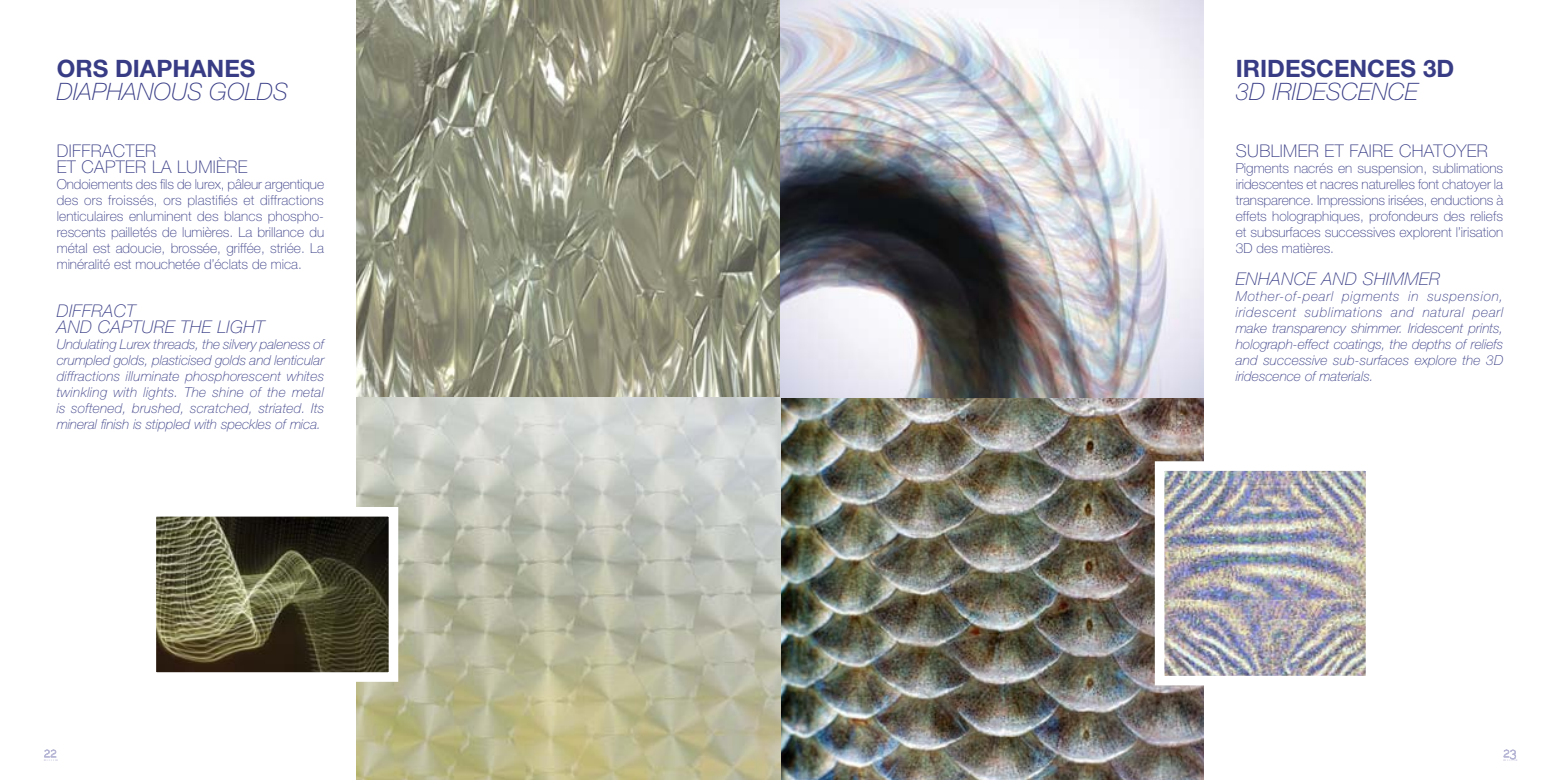
<style>
.page{position:relative;width:1560px;height:780px;background:#fff}
.page>*{position:absolute;margin:0;border:0;box-sizing:border-box;transform-origin:0 0}
.nomtendanceUK{font:italic 100 24px "Helvetica Neue LT";color:#383c85}
.nomTendance{font:700 24px "Helvetica Neue LT";color:#383c85}
.inter16{font:100 17.5px/16px "Helvetica Neue LT";letter-spacing:.02em;color:#383c85}
.inter16_UK{font:italic 100 17.5px/16px "Helvetica Neue LT";letter-spacing:.02em;color:#383c85}
.txt_courantetroit16{font:100 13.75px/16px "Helvetica Neue LT";color:#383c85;text-align:justify}
.txt_courantetroit16U{font:italic 100 13.75px/16px "Helvetica Neue LT";color:#383c85;text-align:justify}
</style>
<div class="page">
<img style="left:356px;top:0;width:847px;height:780px">
<img style="left:1165px;top:472px;width:199px;height:202px">
<div style="left:1154px;top:461px;width:221px;height:224px;border:10px solid #fff"></div>
<img style="left:157px;top:518px;width:230px;height:152px">
<div style="left:146px;top:507px;width:252px;height:174px;border:10px solid #fff"></div>
<svg style="left:1503px;top:749px;width:13px;height:11px"></svg>
<svg style="left:44px;top:749px;width:13px;height:11px"></svg>
<p class="nomTendance" style="left:57px;top:54px;width:200px">ORS DIAPHANES</p>
<p class="nomtendanceUK" style="left:57px;top:78px;width:233px">DIAPHANOUS GOLDS</p>
<p class="inter16" style="left:57px;top:143px;width:192px">DIFFRACTER<br>ET CAPTER LA LUMIÈRE</p>
<p class="txt_courantetroit16" style="left:57px;top:176px;width:269px">Ondoiements des fils de lurex, pâleur argentique des ors froissés, ors plastifiés et diffractions lenticulaires enluminent des blancs phospho&shy;rescents pailletés de lumières. La brillance du métal est adoucie, brossée, griffée, striée. La minéralité est mouchetée d’éclats de mica.</p>
<p class="inter16_UK" style="left:57px;top:303px;width:209px">DIFFRACT<br>AND CAPTURE THE LIGHT</p>
<p class="txt_courantetroit16U" style="left:57px;top:336px;width:269px">Undulating Lurex threads, the silvery paleness of crumpled golds, plasticised golds and lenticular diffractions illuminate phosphorescent whites twinkling with lights. The shine of the metal is softened, brushed, scratched, striated. Its mineral finish is stippled with speckles of mica.</p>
<p class="nomTendance" style="left:1235px;top:54px;width:220px">IRIDESCENCES 3D</p>
<p class="nomtendanceUK" style="left:1235px;top:78px;width:184px">3D IRIDESCENCE</p>
<p class="inter16" style="left:1235px;top:143px;width:254px">SUBLIMER ET FAIRE CHATOYER</p>
<p class="txt_courantetroit16" style="left:1235px;top:160px;width:269px">Pigments nacrés en suspension, sublimations iridescentes et nacres naturelles font chatoyer la transparence. Impressions irisées, enductions à effets holographiques, profondeurs des reliefs et subsurfaces successives explorent l’irisation 3D des matières.</p>
<p class="inter16_UK" style="left:1235px;top:271px;width:206px">ENHANCE AND SHIMMER</p>
<p class="txt_courantetroit16U" style="left:1235px;top:288px;width:269px">Mother-of-pearl pigments in suspension, iridescent sublimations and natural pearl make transparency shimmer. Iridescent prints, holograph-effect coatings, the depths of reliefs and successive sub-surfaces explore the 3D iridescence of materials.</p>
</div>
